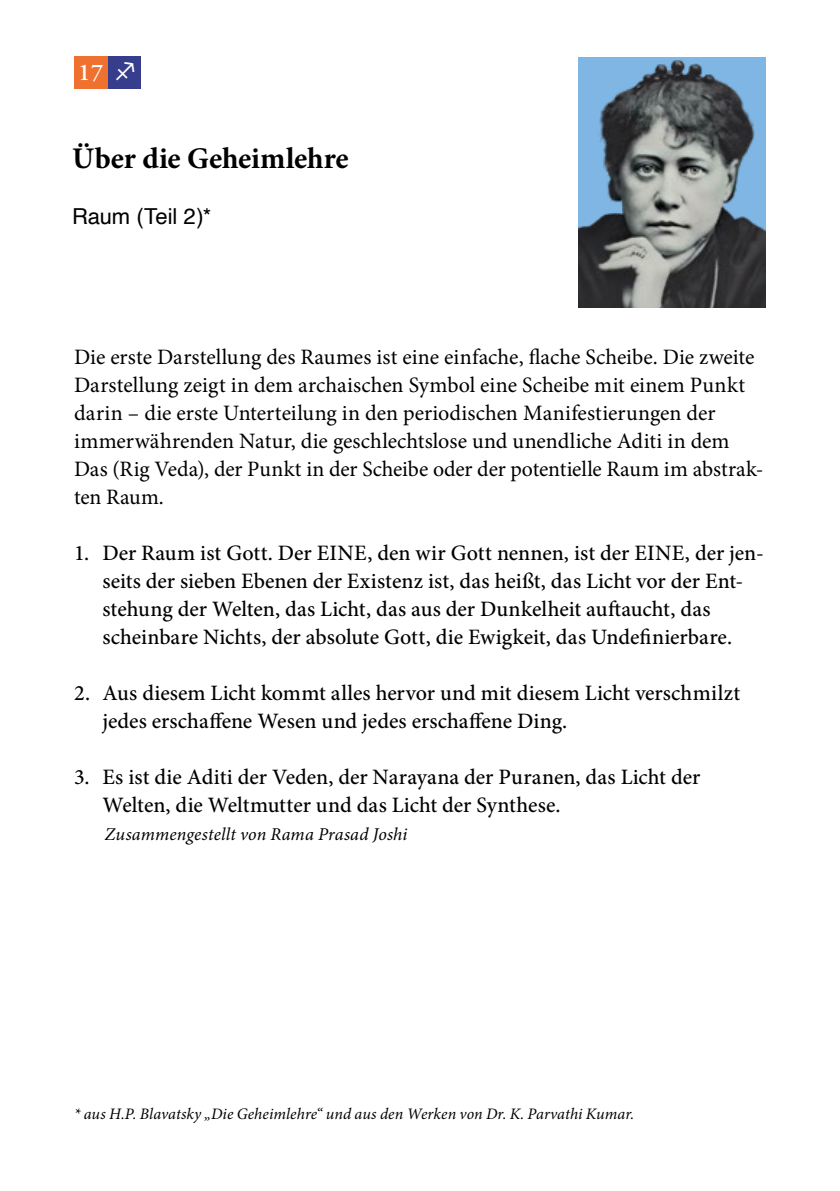
<style>
.page{position:relative;width:840px;height:1191px;background:#fff}
.page>*{position:absolute;margin:0;border:0;box-sizing:border-box;transform-origin:0 0}
.t1{font:700 30px "Minion Pro";letter-spacing:-.005em;color:#000}
.t2{font:600 24px "Adobe Garamond Pro";color:#fff}
.t3{font:500 22px/28px "Minion Pro";color:#000}
.t4{font:22px/28px "Minion Pro";color:#000}
.t5{font:22px "Helvetica";letter-spacing:-.005em;color:#000}
.t6{font:italic 18px "Minion Pro";letter-spacing:.01em;color:#000}
.t7{font:italic 16px "Minion Pro";color:#000}
</style>
<div class="page">
<div style="left:74px;top:56px;width:34px;height:33px;background:#ee7130"></div>
<div style="left:108px;top:56px;width:33px;height:33px;background:#363d8c"></div>
<img style="left:578px;top:57px;width:187px;height:250px">
<p class="t2" style="left:78px;top:59px;width:27px">17</p>
<h1 class="t1" style="left:72px;top:137px;width:278px">Über die Geheimlehre</h1>
<p class="t5" style="left:72px;top:199px;width:141px">Raum (Teil 2)*</p>
<p class="t4" style="left:74px;top:343px;width:690px">Die erste Darstellung des Raumes ist eine einfache, flache Scheibe. Die zweite Darstellung zeigt in dem archaischen Symbol eine Scheibe mit einem Punkt darin – die erste Unterteilung in den periodischen Manifestierungen der immerwährenden Natur, die geschlechtslose und unendliche Aditi in dem Das (Rig Veda), der Punkt in der Scheibe oder der potentielle Raum im abstrak&shy;ten Raum.</p>
<p class="t3" style="left:102px;top:539px;width:662px;text-indent:-28px">1. Der Raum ist Gott. Der EINE, den wir Gott nennen, ist der EINE, der jen&shy;seits der sieben Ebenen der Existenz ist, das heißt, das Licht vor der Ent&shy;stehung der Welten, das Licht, das aus der Dunkelheit auftaucht, das scheinbare Nichts, der absolute Gott, die Ewigkeit, das Undefinierbare.</p>
<p class="t3" style="left:102px;top:679px;width:639px;text-indent:-28px">2. Aus diesem Licht kommt alles hervor und mit diesem Licht verschmilzt jedes erschaffene Wesen und jedes erschaffene Ding.</p>
<p class="t3" style="left:102px;top:763px;width:599px;text-indent:-28px">3. Es ist die Aditi der Veden, der Narayana der Puranen, das Licht der<br>Welten, die Weltmutter und das Licht der Synthese.</p>
<p class="t6" style="left:105px;top:822px;width:304px">Zusammengestellt von Rama Prasad Joshi</p>
<p class="t7" style="left:74px;top:1102px;width:561px">* aus H.P. Blavatsky „Die Geheimlehre“ und aus den Werken von Dr. K. Parvathi Kumar.</p>
</div>
